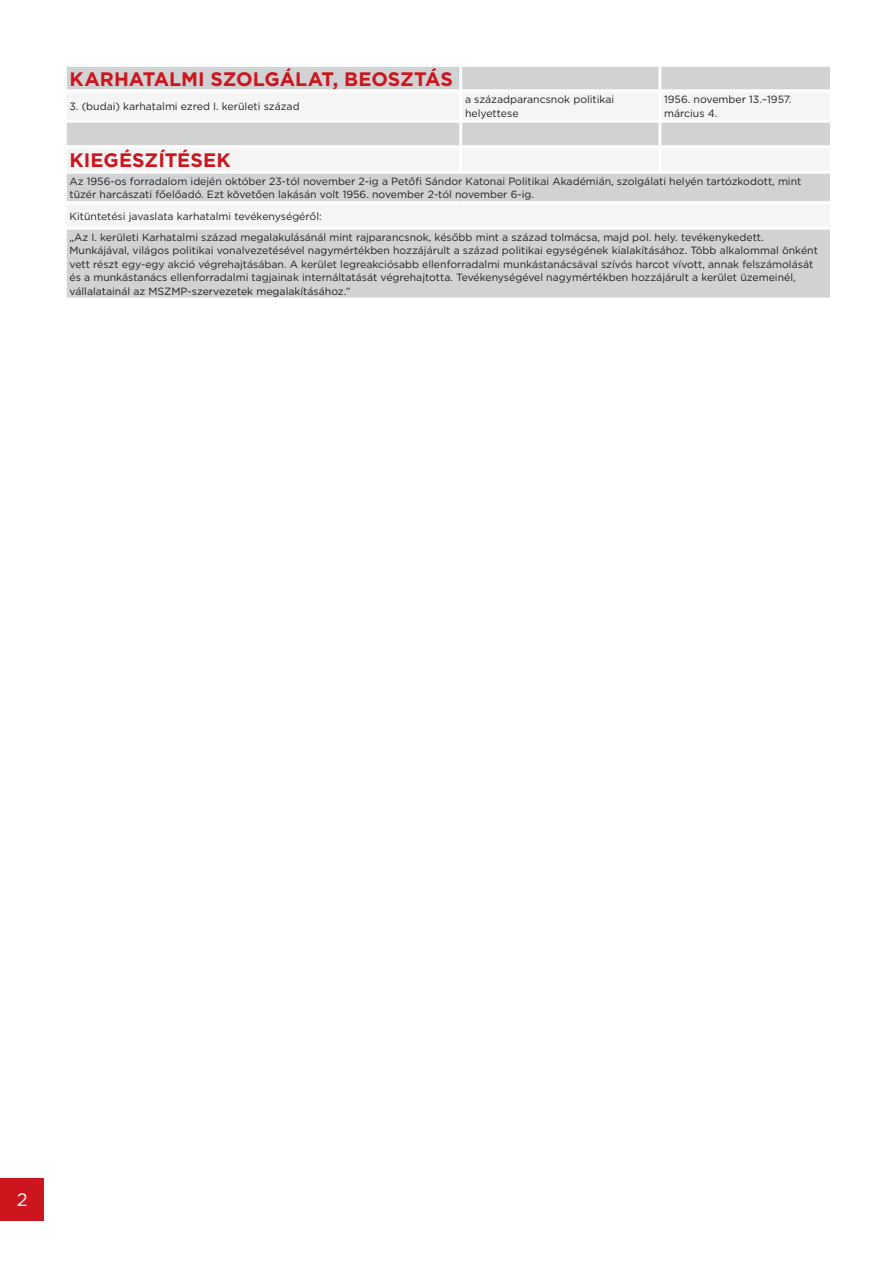
<style>
.page{position:relative;width:893px;height:1263px;background:#fff}
.page>*{position:absolute;margin:0;border:0;box-sizing:border-box;transform-origin:0 0}
.cím{font:700 19.5px "Gotham";color:#cd151d}
.t1{font:18px "Gotham";color:#fff}
.t2{font:10.5px/13.5px "Gotham";color:#231f20}
</style>
<div class="page">
<div style="left:0;top:1178px;width:44px;height:42px;background:#cd151d"></div>
<div style="left:67px;top:67px;width:763px;height:231px;background:#d1d2d4"></div>
<svg style="left:67px;top:92px;width:763px;height:135px;fill:#f5f5f6"></svg>
<hr style="left:459px;top:67px;width:3px;height:22px;background:#fff">
<hr style="left:658px;top:67px;width:3px;height:22px;background:#fff">
<hr style="left:64px;top:89px;width:397px;height:3px;background:#fff">
<hr style="left:461px;top:89px;width:199px;height:3px;background:#fff">
<hr style="left:459px;top:92px;width:3px;height:28px;background:#fff">
<hr style="left:660px;top:89px;width:170px;height:3px;background:#fff">
<hr style="left:658px;top:92px;width:3px;height:28px;background:#fff">
<hr style="left:64px;top:120px;width:397px;height:3px;background:#fff">
<hr style="left:461px;top:120px;width:199px;height:3px;background:#fff">
<hr style="left:459px;top:123px;width:3px;height:22px;background:#fff">
<hr style="left:660px;top:120px;width:170px;height:3px;background:#fff">
<hr style="left:658px;top:123px;width:3px;height:22px;background:#fff">
<hr style="left:64px;top:145px;width:397px;height:3px;background:#fff">
<hr style="left:461px;top:145px;width:199px;height:3px;background:#fff">
<hr style="left:459px;top:148px;width:3px;height:23px;background:#fff">
<hr style="left:660px;top:145px;width:170px;height:3px;background:#fff">
<hr style="left:658px;top:148px;width:3px;height:23px;background:#fff">
<hr style="left:64px;top:171px;width:397px;height:3px;background:#fff">
<hr style="left:461px;top:171px;width:199px;height:3px;background:#fff">
<hr style="left:660px;top:171px;width:170px;height:3px;background:#fff">
<hr style="left:64px;top:201px;width:397px;height:3px;background:#fff">
<hr style="left:461px;top:201px;width:199px;height:3px;background:#fff">
<hr style="left:660px;top:201px;width:170px;height:3px;background:#fff">
<hr style="left:64px;top:227px;width:397px;height:3px;background:#fff">
<hr style="left:461px;top:227px;width:199px;height:3px;background:#fff">
<hr style="left:660px;top:227px;width:170px;height:3px;background:#fff">
<p class="cím" style="left:70px;top:66px;width:385px">KARHATALMI SZOLGÁLAT, BEOSZTÁS</p>
<p class="t2" style="left:70px;top:100px;width:232px">3. (budai) karhatalmi ezred I. kerületi század</p>
<p class="t2" style="left:465px;top:93px;width:151px">a századparancsnok politikai helyettese</p>
<p class="t2" style="left:664px;top:93px;width:129px">1956. november 13.–1957. március 4.</p>
<p class="cím" style="left:70px;top:147px;width:163px">KIEGÉSZÍTÉSEK</p>
<p class="t2" style="left:70px;top:174px;width:733px">Az 1956-os forradalom idején október 23-tól november 2-ig a Petőfi Sándor Katonai Politikai Akadémián, szolgálati helyén tartózkodott, mint tüzér harcászati főelőadó. Ezt követően lakásán volt 1956. november 2-tól november 6-ig.</p>
<p class="t2" style="left:70px;top:209px;width:254px">Kitüntetési javaslata karhatalmi tevékenységéről:</p>
<p class="t2" style="left:70px;top:230px;width:750px">„Az I. kerületi Karhatalmi század megalakulásánál mint rajparancsnok, később mint a század tolmácsa, majd pol. hely. tevékenykedett.<br>Munkájával, világos politikai vonalvezetésével nagymértékben hozzájárult a század politikai egységének kialakításához. Több alkalommal önként vett részt egy-egy akció végrehajtásában. A kerület legreakciósabb ellenforradalmi munkástanácsával szívós harcot vívott, annak felszámolását és a munkástanács ellenforradalmi tagjainak internáltatását végrehajtotta. Tevékenységével nagymértékben hozzájárult a kerület üzemeinél, vállalatainál az MSZMP-szervezetek megalakításához.”</p>
<h2 class="t1" style="left:17px;top:1188px;width:12px">2</h2>
</div>
